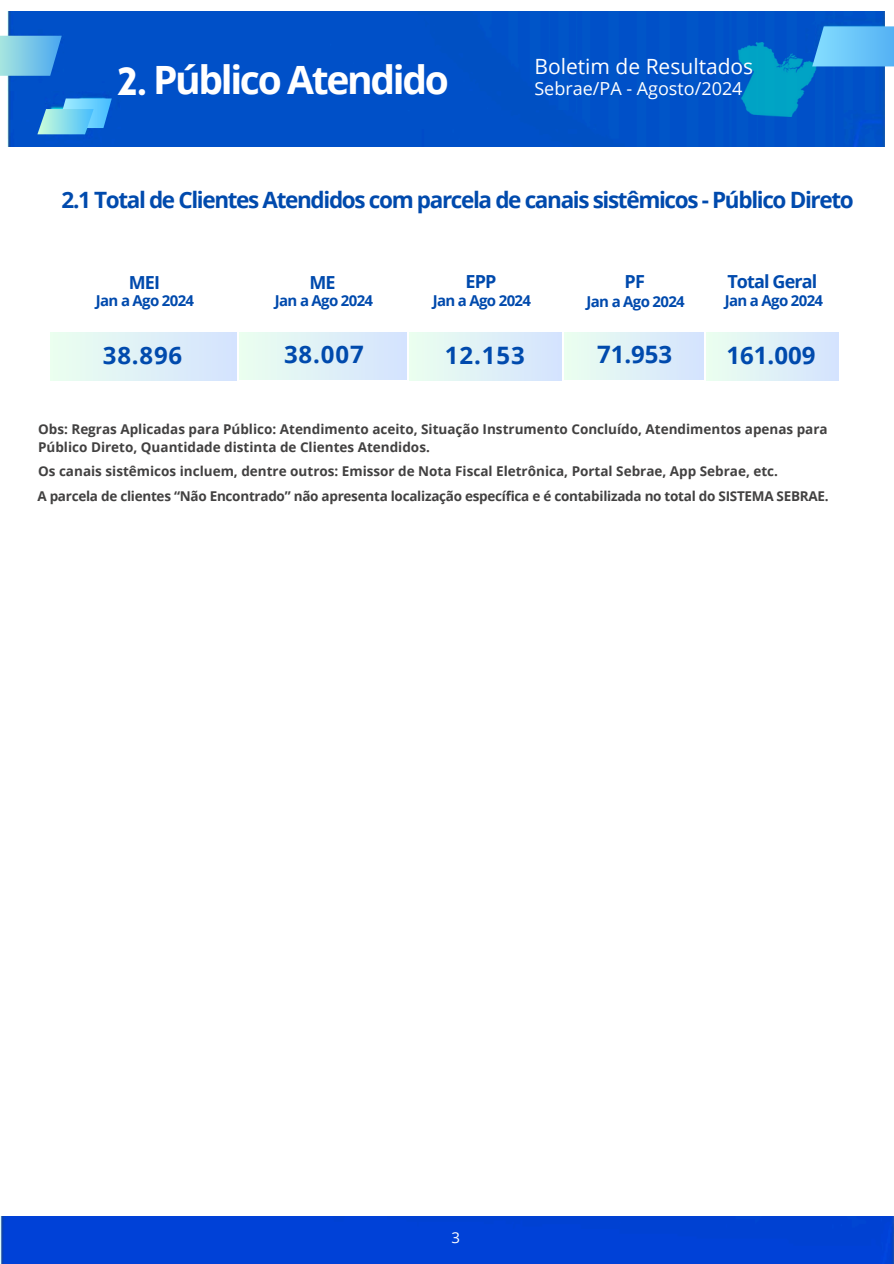
<style>
.page{position:relative;width:894px;height:1264px;background:#fff}
.page>*{position:absolute;margin:0;border:0;box-sizing:border-box;transform-origin:0 0}
.t1{font:700 39px "Open Sans";letter-spacing:-.06em;color:#fff}
.t2{font:700 24px "Open Sans";letter-spacing:.035em;color:#004aad}
.t3{font:700 22.5px "Open Sans";letter-spacing:-.06em;color:#004aad}
.t4{font:21px "Open Sans";color:#fff}
.t5{font:18px "Open Sans";color:#fff}
.t6{font:700 18px "Open Sans";letter-spacing:-.05em;color:#004aad}
.t7{font:700 15px "Open Sans";letter-spacing:-.045em;color:#004aad}
.t8{font:15px "Open Sans";color:#fff}
.t9{font:700 13.5px/18px "Open Sans";color:#424141}
.t10{font:700 13.5px "Open Sans";letter-spacing:-.02em;color:#424141}
.s1{font-family:"Lovelo";font-weight:900;font-size:38.4px}
</style>
<div class="page">
<div style="left:8px;top:12px;width:876px;height:135px;background:#0050c8"></div>
<img style="left:738px;top:42px;width:78px;height:75px">
<div style="left:51px;top:332px;width:185px;height:48px;background:linear-gradient(to right,#ebffef,#d4e3fe)"></div>
<div style="left:239px;top:332px;width:167px;height:47px;background:linear-gradient(to right,#ebffef,#d4e3fe)"></div>
<div style="left:409px;top:333px;width:152px;height:47px;background:linear-gradient(to right,#ebffef,#d4e3fe)"></div>
<div style="left:564px;top:333px;width:139px;height:46px;background:linear-gradient(to right,#ebffef,#d4e3fe)"></div>
<div style="left:706px;top:333px;width:131px;height:47px;background:linear-gradient(to right,#ebffef,#d4e3fe)"></div>
<div style="left:0;top:1216px;width:893px;height:47px;background:#0041d7"></div>
<svg style="left:812px;top:26px;width:81px;height:40px"></svg>
<svg style="left:37px;top:98px;width:75px;height:36px"></svg>
<svg style="left:0;top:36px;width:62px;height:40px"></svg>
<h1 class="t1" style="left:118px;top:52px;width:333px"><span class="s1">2.</span> Público Atendido</h1>
<h4 class="t4" style="left:534px;top:51px;width:220px">Boletim de Resultados</h4>
<p class="t5" style="left:534px;top:75px;width:209px">Sebrae/PA - Agosto/2024</p>
<p class="t3" style="left:61px;top:184px;width:793px">2.1 Total de Clientes Atendidos com parcela de canais sistêmicos - Público Direto</p>
<h4 class="t6" style="left:129px;top:270px;width:33px">MEI</h4>
<p class="t6" style="left:465px;top:268px;width:33px">EPP</p>
<h4 class="t6" style="left:624px;top:269px;width:22px">PF</h4>
<h5 class="t6" style="left:309px;top:270px;width:28px">ME</h5>
<p class="t6" style="left:727px;top:269px;width:91px">Total Geral</p>
<h2 class="t7" style="left:96px;top:290px;width:100px">Jan a Ago 2024</h2>
<h2 class="t7" style="left:275px;top:290px;width:100px">Jan a Ago 2024</h2>
<p class="t7" style="left:432px;top:290px;width:100px">Jan a Ago 2024</p>
<p class="t7" style="left:586px;top:291px;width:100px">Jan a Ago 2024</p>
<p class="t7" style="left:724px;top:290px;width:100px">Jan a Ago 2024</p>
<h4 class="t2" style="left:103px;top:338px;width:81px">38.896</h4>
<p class="t2" style="left:284px;top:337px;width:81px">38.007</p>
<p class="t2" style="left:445px;top:338px;width:81px">12.153</p>
<p class="t2" style="left:597px;top:337px;width:77px">71.953</p>
<h2 class="t2" style="left:726px;top:338px;width:90px">161.009</h2>
<h3 class="t9" style="left:38px;top:420px;width:791px">Obs: Regras Aplicadas para Público: Atendimento aceito, Situação Instrumento Concluído, Atendimentos apenas para<br>Público Direto, Quantidade distinta de Clientes Atendidos.</h3>
<h6 class="t9" style="left:38px;top:462px;width:741px">Os canais sistêmicos incluem, dentre outros: Emissor de Nota Fiscal Eletrônica, Portal Sebrae, App Sebrae, etc.</h6>
<h2 class="t10" style="left:37px;top:486px;width:792px">A parcela de clientes “Não Encontrado” não apresenta localização específica e é contabilizada no total do SISTEMA SEBRAE.</h2>
<h2 class="t8" style="left:451px;top:1227px;width:10px">3</h2>
</div>
